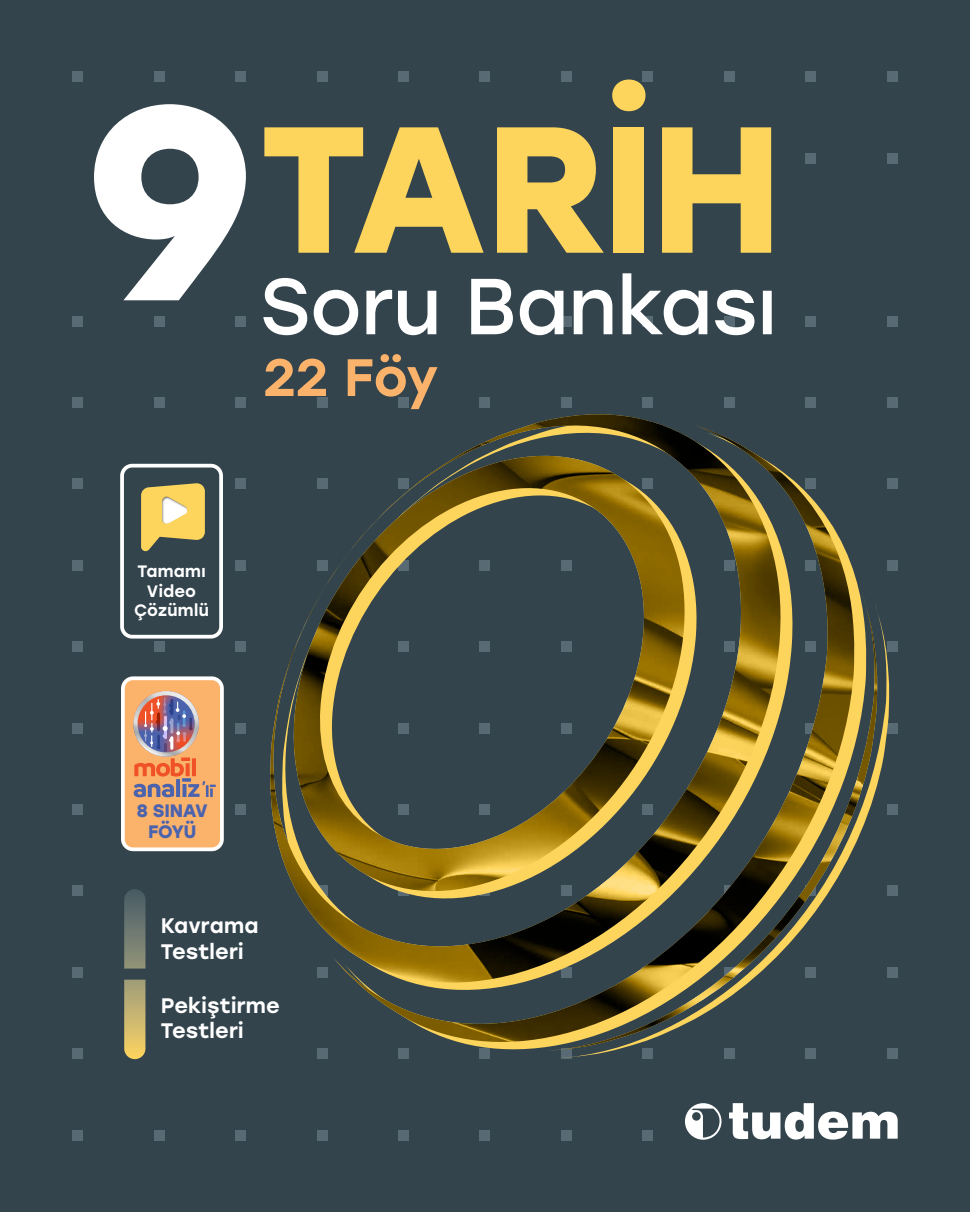
<style>
.page{position:relative;width:970px;height:1212px;background:#fff}
.page>*{position:absolute;margin:0;border:0;box-sizing:border-box;transform-origin:0 0}
.t1{font:700 179.1px "Stolzl";color:#fed55c}
.t2{font:500 52.5px "Stolzl";color:#fbb36c}
.t3{font:500 21px/25.2px "Stolzl";letter-spacing:.005em;color:#fff}
.t4{font:700 18px/21px "Stolzl";letter-spacing:-.03em;color:#4b63ae;text-align:center}
.t5{font:500 16.5px/19.5px "Stolzl";letter-spacing:.015em;color:#fff;text-align:center}
</style>
<div class="page">
<div style="left:0;top:0;width:969px;height:1212px;background:#33444d"></div>
<div style="left:72px;top:71px;width:11px;height:11px;background:#586a73"></div>
<div style="left:154px;top:71px;width:11px;height:11px;background:#586a73"></div>
<div style="left:235px;top:71px;width:11px;height:11px;background:#586a73"></div>
<div style="left:316px;top:71px;width:11px;height:11px;background:#586a73"></div>
<div style="left:398px;top:71px;width:11px;height:11px;background:#586a73"></div>
<div style="left:479px;top:71px;width:11px;height:11px;background:#586a73"></div>
<div style="left:561px;top:71px;width:11px;height:11px;background:#586a73"></div>
<div style="left:642px;top:71px;width:11px;height:11px;background:#586a73"></div>
<div style="left:723px;top:71px;width:11px;height:11px;background:#586a73"></div>
<div style="left:805px;top:71px;width:11px;height:11px;background:#586a73"></div>
<div style="left:886px;top:71px;width:11px;height:11px;background:#586a73"></div>
<div style="left:72px;top:397px;width:11px;height:11px;background:#586a73"></div>
<div style="left:154px;top:397px;width:11px;height:11px;background:#586a73"></div>
<div style="left:235px;top:397px;width:11px;height:11px;background:#586a73"></div>
<div style="left:886px;top:397px;width:11px;height:11px;background:#586a73"></div>
<div style="left:72px;top:478px;width:11px;height:11px;background:#586a73"></div>
<div style="left:235px;top:478px;width:11px;height:11px;background:#586a73"></div>
<div style="left:886px;top:478px;width:11px;height:11px;background:#586a73"></div>
<div style="left:72px;top:560px;width:11px;height:11px;background:#586a73"></div>
<div style="left:235px;top:560px;width:11px;height:11px;background:#586a73"></div>
<div style="left:886px;top:560px;width:11px;height:11px;background:#586a73"></div>
<div style="left:72px;top:641px;width:11px;height:11px;background:#586a73"></div>
<div style="left:154px;top:641px;width:11px;height:11px;background:#586a73"></div>
<div style="left:235px;top:641px;width:11px;height:11px;background:#586a73"></div>
<div style="left:886px;top:641px;width:11px;height:11px;background:#586a73"></div>
<div style="left:72px;top:723px;width:11px;height:10px;background:#586a73"></div>
<div style="left:235px;top:723px;width:11px;height:10px;background:#586a73"></div>
<div style="left:886px;top:723px;width:11px;height:10px;background:#586a73"></div>
<div style="left:72px;top:804px;width:11px;height:11px;background:#586a73"></div>
<div style="left:235px;top:804px;width:11px;height:11px;background:#586a73"></div>
<div style="left:886px;top:804px;width:11px;height:11px;background:#586a73"></div>
<div style="left:72px;top:885px;width:11px;height:11px;background:#586a73"></div>
<div style="left:886px;top:885px;width:11px;height:11px;background:#586a73"></div>
<div style="left:72px;top:967px;width:11px;height:11px;background:#586a73"></div>
<div style="left:886px;top:967px;width:11px;height:11px;background:#586a73"></div>
<div style="left:72px;top:1048px;width:11px;height:11px;background:#586a73"></div>
<div style="left:886px;top:1048px;width:11px;height:11px;background:#586a73"></div>
<div style="left:72px;top:1130px;width:11px;height:10px;background:#586a73"></div>
<div style="left:154px;top:1130px;width:11px;height:10px;background:#586a73"></div>
<div style="left:235px;top:1130px;width:11px;height:10px;background:#586a73"></div>
<div style="left:316px;top:1130px;width:11px;height:10px;background:#586a73"></div>
<div style="left:398px;top:1130px;width:11px;height:10px;background:#586a73"></div>
<div style="left:479px;top:1130px;width:11px;height:10px;background:#586a73"></div>
<div style="left:561px;top:1130px;width:11px;height:10px;background:#586a73"></div>
<div style="left:642px;top:1130px;width:11px;height:10px;background:#586a73"></div>
<svg style="left:72px;top:153px;width:826px;height:183px"></svg>
<img style="left:270px;top:414px;width:607px;height:638px">
<svg style="left:685px;top:1103px;width:36px;height:37px"></svg>
<svg style="left:729px;top:1103px;width:168px;height:36px"></svg>
<svg style="left:124px;top:889px;width:21px;height:170px"></svg>
<div style="left:120px;top:464px;width:103px;height:174px;border:4px solid #fff;border-radius:10px"></div>
<svg style="left:141px;top:483px;width:64px;height:68px"></svg>
<div style="left:159px;top:496px;width:29px;height:30px;background:#231f20;opacity:.75"></div>
<div style="left:123px;top:678px;width:99px;height:171px;background:#fbb36c;border-radius:10px"></div>
<div style="left:121px;top:676px;width:103px;height:175px;border:4px solid #fff;border-radius:10px"></div>
<svg style="left:133px;top:691px;width:83px;height:106px"></svg>
<svg style="left:94px;top:104px;width:152px;height:196px"></svg>
<svg style="left:263px;top:273px;width:508px;height:62px"></svg>
<h1 class="t1" style="left:260px;top:60px;width:525px">TARİH</h1>
<h2 class="t2" style="left:263px;top:340px;width:177px">22 Föy</h2>
<p class="t5" style="left:134px;top:561px;width:76px">Tamamı<br>Video<br>Çözümlü</p>
<p class="t4" style="left:137px;top:799px;width:72px">8 SINAV<br>FÖYÜ</p>
<p class="t3" style="left:161px;top:912px;width:99px">Kavrama<br>Testleri</p>
<p class="t3" style="left:161px;top:992px;width:120px">Pekiştirme<br>Testleri</p>
</div>
